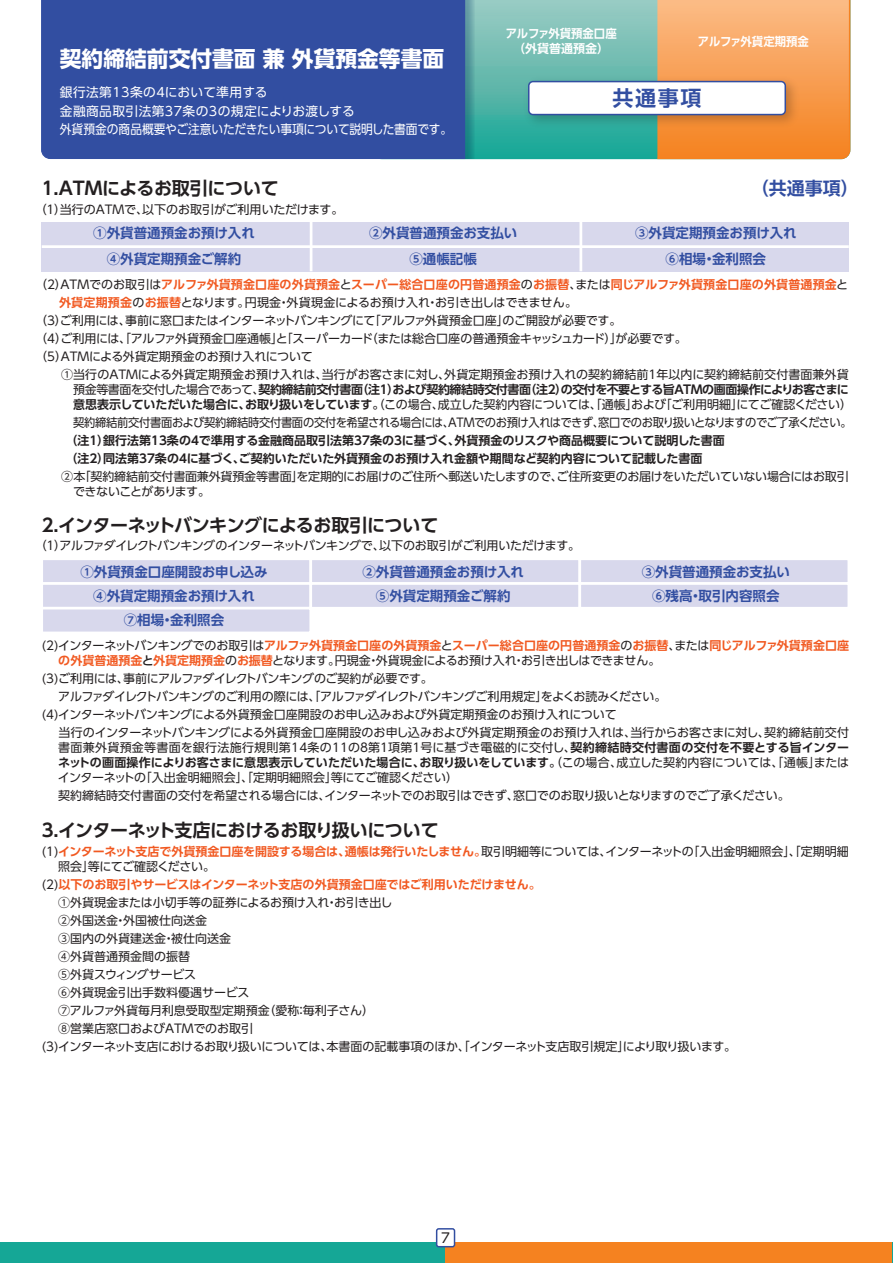
<style>
.page{position:relative;width:893px;height:1263px;background:#fff}
.page>*{position:absolute;margin:0;border:0;box-sizing:border-box;transform-origin:0 0}
.t1{font:700 21.75px "UD Shin Go Pro";color:#fff}
.t2{font:700 21px "UD Shin Go Pro De";color:#324ea1}
.t3{font:700 18px "UD Shin Go Pro De";letter-spacing:-.025em;color:#231f20}
.t4{font:700 18px "UD Shin Go Pro De";color:#324ea1}
.t5{font:700 13.5px/25.5px "UD Shin Go Pro De";color:#324ea1;text-align:center}
.t6{font:13.5px "UD Shin Go Pro";color:#231f20}
.t7{font:12.75px/18.5px "UD Shin Go Pro";color:#fff}
.t8{font:12px/18px "UD Shin Go Pro";letter-spacing:-.015em;color:#231f20}
.t9{font:12px/15px "UD Shin Go Pro";letter-spacing:.005em;color:#231f20}
.t10{font:700 12px/18px "UD Shin Go Pro De";letter-spacing:-.01em;color:#231f20}
.t11{font:700 12px "UD Shin Go Pro De";letter-spacing:.005em;color:#f15921}
.t12{font:12px/18px "UD Shin Go Pro";letter-spacing:-.035em;color:#231f20}
.t13{font:700 12px "UD Shin Go Pro De";letter-spacing:-.035em;color:#231f20}
.t14{font:700 12px/15px "UD Shin Go Pro De";color:#fff;text-align:center;scale:.95 1}
.s1{font-family:"UD Shin Go Pro";font-weight:400;color:#231f20}
.s2{font-family:"UD Shin Go Pro De";font-weight:700;color:#f15921}
.s3{font-family:"UD Shin Go Pro";font-weight:400}
.s4{font-family:"UD Shin Go Pro De";font-weight:700}
.s5{font-weight:500}
</style>
<div class="page">
<svg style="left:892px;top:1242px;width:1px;height:21px"></svg>
<div style="left:0;top:1242px;width:446px;height:21px;background:#15a796"></div>
<div style="left:446px;top:1242px;width:446px;height:21px;background:#f58220"></div>
<div style="left:42px;top:222px;width:807px;height:49px;background:#d8d8ec"></div>
<hr style="left:310px;top:222px;width:2px;height:49px;background:#fff">
<hr style="left:579px;top:222px;width:3px;height:49px;background:#fff">
<hr style="left:42px;top:245px;width:807px;height:3px;background:#fff">
<div style="left:40px;top:557px;width:272px;height:28px;background:#d8d8ec;border:3px solid #fff"></div>
<div style="left:309px;top:557px;width:272px;height:28px;background:#d8d8ec;border:3px solid #fff"></div>
<div style="left:578px;top:557px;width:272px;height:28px;background:#d8d8ec;border:3px solid #fff"></div>
<div style="left:40px;top:582px;width:272px;height:27px;background:#d8d8ec;border:3px solid #fff"></div>
<div style="left:40px;top:607px;width:272px;height:27px;background:#d8d8ec;border:3px solid #fff"></div>
<div style="left:309px;top:582px;width:272px;height:27px;background:#d8d8ec;border:3px solid #fff"></div>
<div style="left:578px;top:582px;width:272px;height:27px;background:#d8d8ec;border:3px solid #fff"></div>
<div style="left:436px;top:1228px;width:19px;height:19px;border:3px solid #324ea1"></div>
<div style="left:437px;top:1229px;width:17px;height:17px;background:#fff"></div>
<svg style="left:466px;top:0;width:190px;height:159px;background:#63baaf"></svg>
<svg style="left:466px;top:0;width:11px;height:158px;background:#4da19e"></svg>
<div style="left:41px;top:0;width:425px;height:160px;background:#324ea1"></div>
<svg style="left:656px;top:0;width:195px;height:160px;background:#f4a25b"></svg>
<img style="left:519px;top:72px;width:284px;height:60px">
<div style="left:529px;top:82px;width:256px;height:33px;background:#fff;border-radius:4px"></div>
<div style="left:528px;top:81px;width:258px;height:34px;border:2px solid #324ea1;border-radius:4px"></div>
<h1 class="t1" style="left:60px;top:41px;width:386px">契約締結前交付書面 兼 外貨預金等書面</h1>
<p class="t7" style="left:60px;top:83px;width:394px">銀行法第13条の4において準用する<br>金融商品取引法第37条の3の規定によりお渡しする<br>外貨預金の商品概要やご注意いただきたい事項について説明した書面です。</p>
<p class="t14" style="left:506px;top:26px;width:118px">アルファ外貨預金口座（外貨普通預金）</p>
<p class="t14" style="left:698px;top:33px;width:118px">アルファ外貨定期預金</p>
<h2 class="t2" style="left:613px;top:81px;width:90px">共通事項</h2>
<h3 class="t3" style="left:42px;top:173px;width:239px">1.ATMによるお取引について</h3>
<h3 class="t4" style="left:751px;top:173px;width:110px">（共通事項）</h3>
<p class="t8" style="left:35px;top:200px;width:310px">（１）当行のATMで、以下のお取引がご利用いただけます。</p>
<p class="t5" style="left:93px;top:220px;width:163px">①外貨普通預金お預け入れ<br>④外貨定期預金ご解約</p>
<p class="t5" style="left:369px;top:220px;width:150px">②外貨普通預金お支払い<br>⑤通帳記帳</p>
<p class="t5" style="left:635px;top:220px;width:163px">③外貨定期預金お預け入れ<br>⑥相場・金利照会</p>
<p class="t11" style="left:35px;top:275px;width:814px"><span class="s1">（２）ATMでのお取引は</span>アルファ外貨預金口座の外貨預金<span class="s1">と</span>スーパー総合口座の円普通預金<span class="s1">の</span>お振替<span class="s1">、または</span>同じアルファ外貨預金口座の外貨普通預金<span class="s1">と</span></p>
<p class="t8" style="left:35px;top:293px;width:653px;text-indent:24px"><span class="s2">外貨定期預金</span>の<span class="s2">お振替</span>となります。円現金・外貨現金によるお預け入れ・お引き出しはできません。<br>（３）ご利用には、事前に窓口またはインターネットバンキングにて「アルファ外貨預金口座」のご開設が必要です。<br>（4）ご利用には、「アルファ外貨預金口座通帳」と「スーパーカード（または総合口座の普通預金キャッシュカード）」が必要です。（5）ATMによる外貨定期預金のお預け入れについて</p>
<p class="t9" style="left:61px;top:367px;width:789px">①当行のATMによる外貨定期預金お預け入れは、当行がお客さまに対し、外貨定期預金お預け入れの契約締結前1年以内に契約締結前交付書面兼外貨</p>
<p class="t13" style="left:73px;top:380px;width:777px"><span class="s3">預金等書面を交付した場合であって、</span>契約締結前交付書面（注1）および契約締結時交付書面（注2）の交付を不要とする旨ＡＴＭの画面操作によりお客さまに</p>
<p class="t8" style="left:73px;top:395px;width:781px"><span class="s4">意思表示していただいた場合に、お取り扱いをしています。</span>（この場合、成立した契約内容については、「通帳」および「ご利用明細」にてご確認ください）契約締結前交付書面および契約締結時交付書面の交付を希望される場合には、ＡＴＭでのお預け入れはできず、窓口でのお取り扱いとなりますのでご了承ください。</p>
<p class="t10" style="left:60px;top:431px;width:667px">　（注１）銀行法第13条の4で準用する金融商品取引法第37条の3に基づく、外貨預金のリスクや商品概要について説明した書面　（注２）同法第37条の4に基づく、ご契約いただいた外貨預金のお預け入れ金額や期間など契約内容について記載した書面</p>
<p class="t8" style="left:73px;top:469px;width:777px;line-height:15px;text-indent:-12px">②本「契約締結前交付書面兼外貨預金等書面」を定期的にお届けのご住所へ郵送いたしますので、ご住所変更のお届けをいただいていない場合にはお取引できないことがあります。</p>
<h3 class="t3" style="left:42px;top:511px;width:398px">2.インターネットバンキングによるお取引について</h3>
<p class="t12" style="left:35px;top:536px;width:547px">（１）アルファダイレクトバンキングのインターネットバンキングで、以下のお取引がご利用いただけます。</p>
<p class="t5" style="left:80px;top:559px;width:189px;line-height:24.5px">①外貨預金口座開設お申し込み<br>④外貨定期預金お預け入れ<br>⑦相場・金利照会</p>
<p class="t5" style="left:362px;top:559px;width:163px;line-height:24.3px">②外貨普通預金お預け入れ<br>⑤外貨定期預金ご解約</p>
<p class="t5" style="left:642px;top:559px;width:150px;line-height:24.3px">③外貨普通預金お支払い<br>⑥残高・取引内容照会</p>
<p class="t11" style="left:42px;top:636px;width:809px"><span class="s1">(2)インターネットバンキングでのお取引は</span>アルファ外貨預金口座の外貨預金<span class="s1">と</span>スーパー総合口座の円普通預金<span class="s1">の</span>お振替<span class="s1">、または</span>同じアルファ外貨預金口座</p>
<p class="t8" style="left:42px;top:651px;width:620px;text-indent:17px"><span class="s2">の外貨普通預金</span><span class="s5">と</span><span class="s2">外貨定期預金</span>の<span class="s2">お振替</span>となります。円現金・外貨現金によるお預け入れ・お引き出しはできません。(3)ご利用には、事前にアルファダイレクトバンキングのご契約が必要です。</p>
<p class="t12" style="left:42px;top:687px;width:626px;text-indent:17px">アルファダイレクトバンキングのご利用の際には、「アルファダイレクトバンキングご利用規定」をよくお読みください。(4)インターネットバンキングによる外貨預金口座開設のお申し込みおよび外貨定期預金のお預け入れについて</p>
<p class="t9" style="left:58px;top:725px;width:792px">当行のインターネットバンキングによる外貨預金口座開設のお申し込みおよび外貨定期預金のお預け入れは、当行からお客さまに対し、契約締結前交付書面兼外貨預金等書面を銀行法施行規則第14条の1１の８第１項第１号に基づき電磁的に交付し、<span class="s4">契約締結時交付書面の交付を不要とする旨インター</span></p>
<p class="t10" style="left:58px;top:753px;width:793px">ネットの画面操作によりお客さまに意思表示していただいた場合に、お取り扱いをしています。<span class="s3">（この場合、成立した契約内容については、「通帳」または</span></p>
<p class="t8" style="left:58px;top:768px;width:733px">インターネットの「入出金明細照会」、「定期明細照会」等にてご確認ください）<br>契約締結時交付書面の交付を希望される場合には、インターネットでのお取引はできず、窓口でのお取り扱いとなりますのでご了承ください。</p>
<h3 class="t3" style="left:42px;top:816px;width:398px">3.インターネット支店におけるお取り扱いについて</h3>
<p class="t8" style="left:58px;top:843px;width:792px;line-height:15px;text-indent:-16px">(1)<span class="s2">インターネット支店で外貨預金口座を開設する場合は、通帳は発行いたしません。</span>取引明細等については、インターネットの「入出金明細照会」、「定期明細照会」等にてご確認ください。</p>
<p class="t11" style="left:42px;top:874px;width:500px"><span class="s1">(2)</span>以下のお取引やサービスはインターネット支店の外貨預金口座ではご利用いただけません。</p>
<p class="t8" style="left:58px;top:893px;width:336px">①外貨現金または小切手等の証券によるお預け入れ・お引き出し</p>
<p class="t8" style="left:58px;top:911px;width:150px">②外国送金・外国被仕向送金</p>
<p class="t8" style="left:58px;top:929px;width:174px">③国内の外貨建送金・被仕向送金</p>
<p class="t8" style="left:58px;top:947px;width:134px">④外貨普通預金間の振替</p>
<p class="t8" style="left:58px;top:965px;width:139px">⑤外貨スウィングサービス</p>
<p class="t8" style="left:58px;top:983px;width:193px">⑥外貨現金引出手数料優遇サービス</p>
<p class="t8" style="left:58px;top:1001px;width:317px">⑦アルファ外貨毎月利息受取型定期預金（愛称：毎利子さん）</p>
<p class="t8" style="left:58px;top:1019px;width:196px">⑧営業店窓口およびATMでのお取引</p>
<p class="t8" style="left:42px;top:1037px;width:696px">(3)インターネット支店におけるお取り扱いについては、本書面の記載事項のほか、「インターネット支店取引規定」により取り扱います。</p>
<p class="t6" style="left:441px;top:1227px;width:10px">7</p>
</div>
